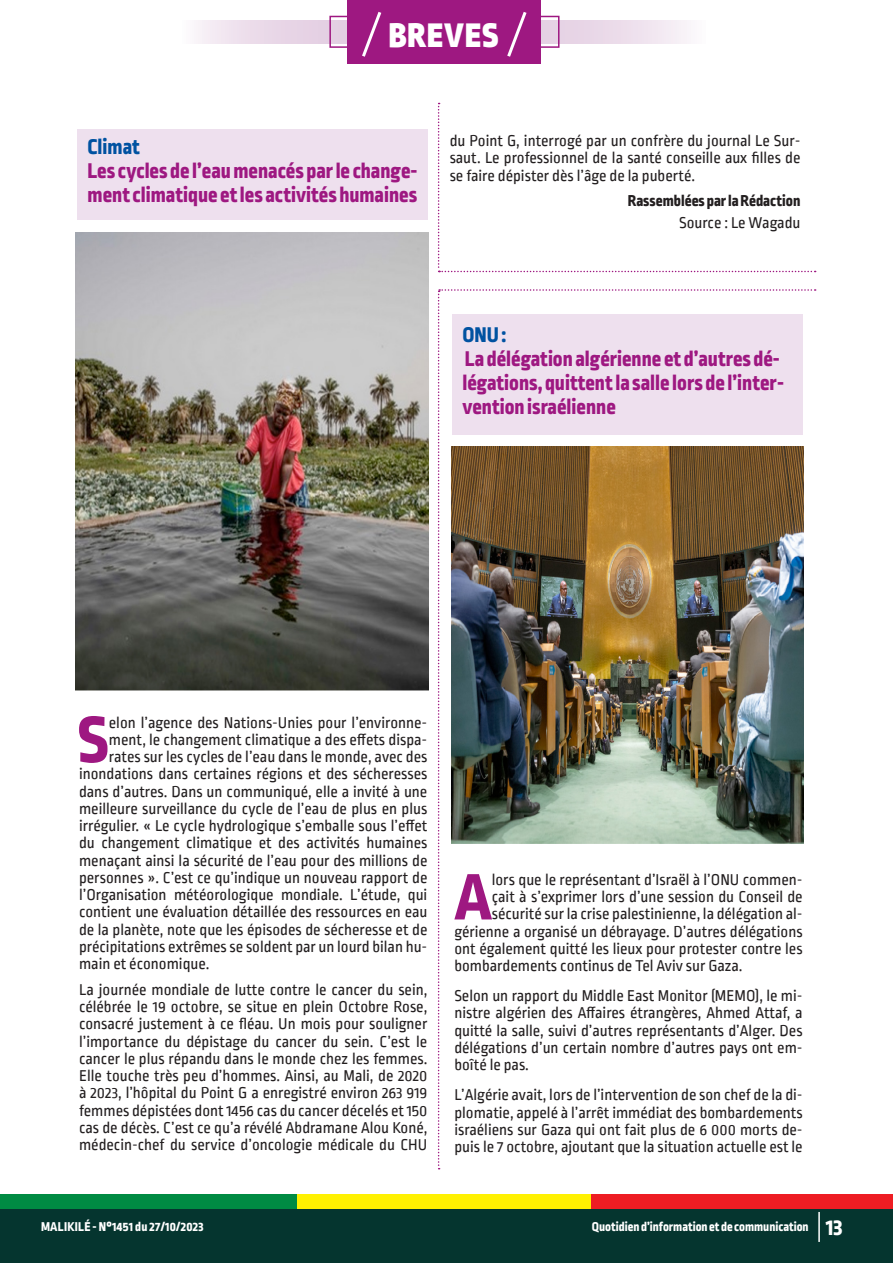
<style>
.page{position:relative;width:893px;height:1263px;background:#fff}
.page>*{position:absolute;margin:0;border:0;box-sizing:border-box;transform-origin:0 0}
.t1{font:800 69.15px "Ropa Sans Pro";color:#9e1881}
.t2{font:900 36px "Ropa Sans Pro";letter-spacing:.03em;color:#fff}
.t3{font:800 22.5px/24px "Ropa Sans Pro";color:#9e1881}
.t4{font:800 22.5px "Ropa Sans Pro";color:#0052a1}
.t5{font:16.5px/17.2px "Ropa Sans PTT";color:#231f20;text-align:justify}
.t6{font:800 16.5px "Ropa Sans Pro";color:#231f20}
.t7{font:800 13.5px "Ropa Sans Pro";color:#fff}
.t8{font:800 13.5px "Ropa Sans Pro";letter-spacing:.02em;color:#fff}
.s1{font-size:24px}
</style>
<div class="page">
<div style="left:0;top:1195px;width:297px;height:17px;background:#008b43"></div>
<div style="left:297px;top:1195px;width:297px;height:17px;background:#fff101"></div>
<div style="left:592px;top:1195px;width:301px;height:17px;background:#ee1d23"></div>
<div style="left:0;top:1209px;width:893px;height:54px;background:#05352f"></div>
<hr style="left:818px;top:1212px;width:2px;height:30px;background:#fff">
<svg style="left:196px;top:21px;width:493px;height:23px;background:#ebdcea"></svg>
<div style="left:329px;top:16px;width:230px;height:32px;border:2px solid #9e1881"></div>
<div style="left:347px;top:0;width:194px;height:64px;background:#9e1881"></div>
<svg style="left:362px;top:11px;width:20px;height:46px"></svg>
<svg style="left:507px;top:12px;width:20px;height:45px"></svg>
<div style="left:77px;top:129px;width:351px;height:91px;background:#eee0ee"></div>
<img style="left:76px;top:232px;width:352px;height:458px">
<svg style="left:438px;top:103px;width:378px;height:169px"></svg>
<img style="left:438px;top:289px;width:378px;height:880px">
<p class="t2" style="left:389px;top:13px;width:111px">BREVES</p>
<p class="t4" style="left:88px;top:134px;width:54px">Climat</p>
<p class="t3" style="left:88px;top:160px;width:331px">Les cycles de l’eau menacés par le change&shy;ment climatique et les activités humaines</p>
<p class="t5" style="left:450px;top:133px;width:352px">du Point G, interrogé par un confrère du journal Le Sur&shy;saut. Le professionnel de la santé conseille aux filles de se faire dépister dès l’âge de la puberté.</p>
<p class="t6" style="left:628px;top:191px;width:174px">Rassemblées par la Rédaction</p>
<p class="t5" style="left:679px;top:215px;width:123px">Source : Le Wagadu</p>
<p class="t4" style="left:462px;top:322px;width:45px">ONU :</p>
<p class="t3" style="left:462px;top:348px;width:323px">La délégation algérienne et d’autres dé&shy;légations, quittent la salle lors de l’inter&shy;vention israélienne</p>
<p class="t1" style="left:77px;top:699px;width:33px">S</p>
<p class="t5" style="left:109px;top:715px;width:320px">elon l’agence des Nations-Unies pour l’environne-</p>
<p class="t5" style="left:109px;top:732px;width:320px">ment, le changement climatique a des effets dispa-</p>
<p class="t5" style="left:109px;top:749px;width:320px">rates sur les cycles de l’eau dans le monde, avec des</p>
<p class="t5" style="left:79px;top:766px;width:350px">inondations dans certaines régions et des sécheresses</p>
<p class="t5" style="left:79px;top:784px;width:350px">dans d’autres. Dans un communiqué, elle a invité à une</p>
<p class="t5" style="left:79px;top:801px;width:350px">meilleure surveillance du cycle de l’eau de plus en plus</p>
<p class="t5" style="left:79px;top:818px;width:350px">irrégulier. « Le cycle hydrologique s’emballe sous l’effet</p>
<p class="t5" style="left:79px;top:835px;width:350px">du changement climatique et des activités humaines</p>
<p class="t5" style="left:79px;top:853px;width:350px">menaçant ainsi la sécurité de l’eau pour des millions de</p>
<p class="t5" style="left:79px;top:870px;width:350px">personnes ». C’est ce qu’indique un nouveau rapport de</p>
<p class="t5" style="left:79px;top:887px;width:350px">l’Organisation météorologique mondiale. L’étude, qui</p>
<p class="t5" style="left:79px;top:904px;width:350px">contient une évaluation détaillée des ressources en eau</p>
<p class="t5" style="left:79px;top:922px;width:350px">de la planète, note que les épisodes de sécheresse et de</p>
<p class="t5" style="left:79px;top:939px;width:350px">précipitations extrêmes se soldent par un lourd bilan hu-</p>
<p class="t5" style="left:79px;top:956px;width:132px">main et économique.</p>
<p class="t5" style="left:79px;top:982px;width:350px">La journée mondiale de lutte contre le cancer du sein, célébrée le 19 octobre, se situe en plein Octobre Rose, consacré justement à ce fléau. Un mois pour souligner l’importance du dépistage du cancer du sein. C’est le cancer le plus répandu dans le monde chez les femmes.<br>Elle touche très peu d’hommes. Ainsi, au Mali, de 2020 à 2023, l’hôpital du Point G a enregistré environ 263 919 femmes dépistées dont 1456 cas du cancer décelés et 150 cas de décès. C’est ce qu’a révélé Abdramane Alou Koné, médecin-chef du service d’oncologie médicale du CHU</p>
<p class="t1" style="left:454px;top:856px;width:39px">A</p>
<p class="t5" style="left:492px;top:872px;width:312px">lors que le représentant d’Israël à l’ONU commen-</p>
<p class="t5" style="left:492px;top:889px;width:312px">çait à s’exprimer lors d’une session du Conseil de</p>
<p class="t5" style="left:492px;top:906px;width:312px">sécurité sur la crise palestinienne, la délégation al-</p>
<p class="t5" style="left:454px;top:924px;width:350px">gérienne a organisé un débrayage. D’autres délégations</p>
<p class="t5" style="left:454px;top:941px;width:350px">ont également quitté les lieux pour protester contre les</p>
<p class="t5" style="left:454px;top:958px;width:290px">bombardements continus de Tel Aviv sur Gaza.</p>
<p class="t5" style="left:454px;top:988px;width:350px">Selon un rapport du Middle East Monitor (MEMO), le mi&shy;nistre algérien des Affaires étrangères, Ahmed Attaf, a quitté la salle, suivi d’autres représentants d’Alger. Des délégations d’un certain nombre d’autres pays ont em&shy;boîté le pas.</p>
<p class="t5" style="left:454px;top:1087px;width:350px">L’Algérie avait, lors de l’intervention de son chef de la di&shy;plomatie, appelé à l’arrêt immédiat des bombardements israéliens sur Gaza qui ont fait plus de 6 000 morts de&shy;puis le 7 octobre, ajoutant que la situation actuelle est le</p>
<p class="t8" style="left:41px;top:1219px;width:164px">MALIKILÉ - N°1451 du 27/10/2023</p>
<p class="t7" style="left:592px;top:1219px;width:252px">Quotidien d’information et de communication <span class="s1">13</span></p>
</div>
